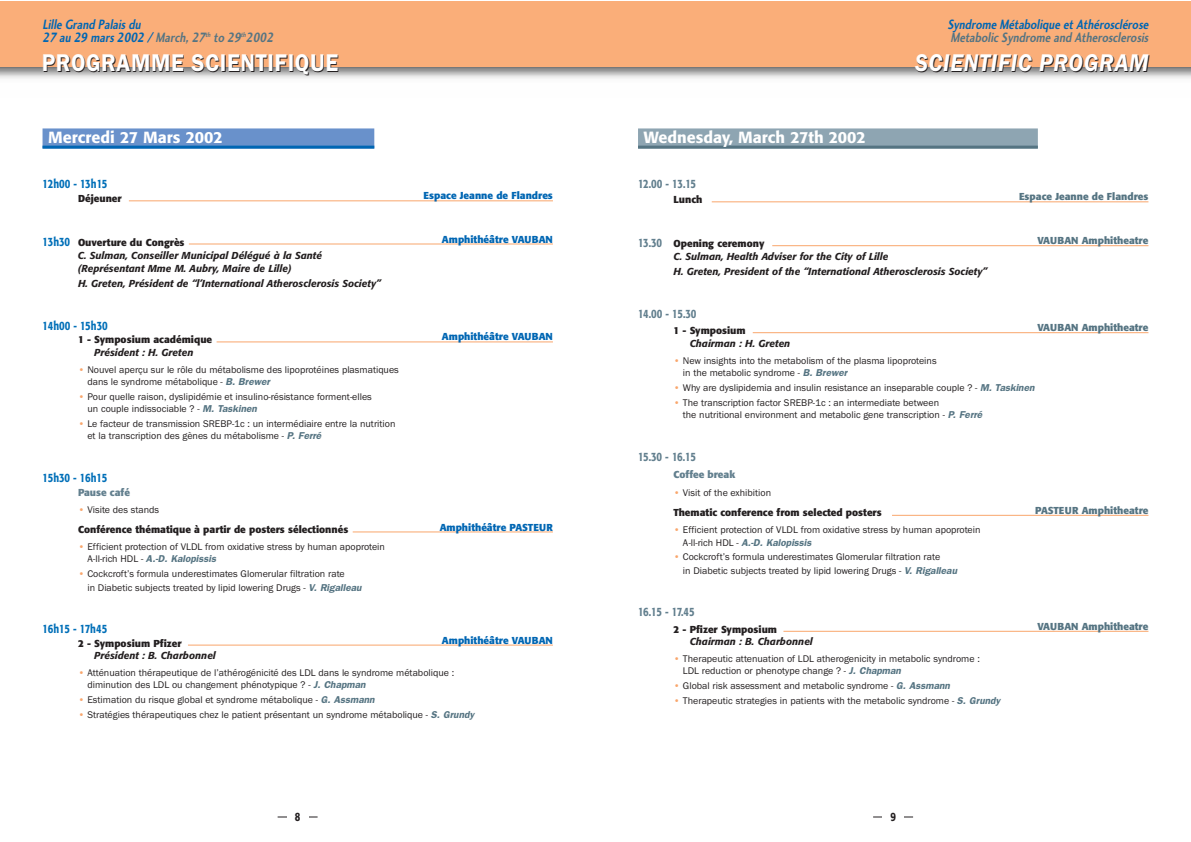
<style>
.page{position:relative;width:1191px;height:842px;background:#fff}
.page>*{position:absolute;margin:0;border:0;box-sizing:border-box;transform-origin:0 0}
.t1{font:600 25px "Franklin Gothic Itc T";letter-spacing:.03em;color:#231f20;scale:.9 1}
.t2{font:italic 600 25px "Franklin Gothic Itc T";letter-spacing:.03em;color:#231f20;scale:.9 1}
.t3{font:500 16px "Formata";color:#fff}
.t4{font:italic 14px/13px "Charlotte Sans Bold Plain";color:#0066b3;scale:.8 1}
.t5{font:italic 14px "Charlotte Sans Bold Plain";color:#557482;scale:.8 1}
.t6{font:500 12px "Formata";color:#006fb8;scale:.8 1}
.t7{font:500 12px "Formata";letter-spacing:-.04em;color:#627f8e;scale:.8 1}
.t8{font:500 12px "Formata";color:#231f20;scale:.8 1}
.t9{font:10px/12.2px "Franklin Gothic Itc T";color:#231f20}
.t10{font:italic 500 10px/13.5px "Formata";color:#231f20}
.t11{font:700 10px "Formata";color:#231f20}
.t12{font:700 10px "Formata";color:#0066b3}
.t13{font:700 10px "Formata";color:#557482}
.t14{font:italic 600 10px "Franklin Gothic";color:#557482}
.t15{font:700 10px "Formata";color:#627f8e}
.s1{color:#557482}
.s2{font-style:normal;font-size:12px;color:#006fb8}
.s3{font-weight:700;font-style:normal}
.s4{color:#f9a66c}
.s5{font-family:"Franklin Gothic";font-weight:600;font-style:italic;color:#557482}
.s6{font-family:"Franklin Gothic Itc T";font-weight:400;font-style:normal;color:#231f20}
.s7{font-style:normal;font-size:12px;color:#627f8e}
</style>
<div class="page">
<hr style="left:278px;top:817px;width:39px;height:1px;background:#231f20">
<div style="left:287px;top:809px;width:21px;height:16px;background:#fff"></div>
<hr style="left:873px;top:817px;width:40px;height:1px;background:#231f20">
<div style="left:882px;top:809px;width:22px;height:16px;background:#fff"></div>
<div style="left:0;top:1px;width:1190px;height:65px;background:#faae79"></div>
<div style="left:43px;top:128px;width:331px;height:20px;background:#6991cb"></div>
<hr style="left:43px;top:146px;width:331px;height:3px;background:#0066b3">
<hr style="left:189px;top:244px;width:364px;height:1px;background:#f9a66c">
<hr style="left:188px;top:645px;width:365px;height:1px;background:#f9a66c">
<hr style="left:353px;top:532px;width:200px;height:1px;background:#f9a66c">
<div style="left:638px;top:128px;width:399px;height:20px;background:#8ea5b2"></div>
<hr style="left:638px;top:146px;width:399px;height:3px;background:#557482">
<hr style="left:752px;top:332px;width:396px;height:1px;background:#f9a66c">
<hr style="left:783px;top:631px;width:365px;height:1px;background:#f9a66c">
<hr style="left:892px;top:515px;width:256px;height:1px;background:#f9a66c">
<hr style="left:217px;top:342px;width:336px;height:1px;background:#f9a66c">
<hr style="left:129px;top:201px;width:424px;height:1px;background:#f9a66c">
<hr style="left:711px;top:202px;width:437px;height:1px;background:#f9a66c">
<hr style="left:772px;top:245px;width:376px;height:1px;background:#f9a66c">
<h3 class="t4" style="left:43px;top:18px;width:292px">Lille Grand Palais du<br>27 au 29 mars 2002 / <span class="s1">March, 27</span><sup>th</sup> <span class="s1">to 29</span><sup>th</sup><span class="s1">2002</span></h3>
<h3 class="t4" style="left:947px;top:18px;width:255px">Syndrome Métabolique et Athérosclérose</h3>
<h3 class="t5" style="left:950px;top:29px;width:251px">Metabolic Syndrome and Atherosclerosis</h3>
<h1 class="t1" style="left:43px;top:55px;width:331px">PROGRAMME SCIENTIFIQUE</h1>
<h1 class="t2" style="left:916px;top:55px;width:261px">SCIENTIFIC PROGRAM</h1>
<h2 class="t3" style="left:48px;top:130px;width:176px">Mercredi 27 Mars 2002</h2>
<p class="t6" style="left:43px;top:178px;width:83px">12h00 - 13h15</p>
<p class="t11" style="left:78px;top:194px;width:45px">Déjeuner</p>
<p class="t10" style="left:78px;top:236px;width:246px;text-indent:-35px"><span class="s2">13h30</span> <span class="s3">Ouverture du Congrès<br></span>C. Sulman, Conseiller Municipal Délégué à la Santé</p>
<p class="t10" style="left:78px;top:262px;width:304px;line-height:15.4px">(Représentant Mme M. Aubry, Maire de Lille)<br>H. Greten, Président de “l’International Atherosclerosis Society”</p>
<p class="t6" style="left:43px;top:320px;width:83px">14h00 - 15h30</p>
<p class="t11" style="left:78px;top:335px;width:136px">1 - Symposium académique</p>
<p class="t10" style="left:94px;top:346px;width:101px">Président : H. Greten</p>
<p class="t9" style="left:87px;top:364px;width:313px;text-indent:-9px"><span class="s4">•</span> Nouvel aperçu sur le rôle du métabolisme des lipoprotéines plasmatiques dans le syndrome métabolique - <span class="s5">B. Brewer</span></p>
<p class="t9" style="left:87px;top:391px;width:286px;text-indent:-9px"><span class="s4">•</span> Pour quelle raison, dyslipidémie et insulino-résistance forment-elles un couple indissociable ? - <span class="s5">M. Taskinen</span></p>
<p class="t9" style="left:87px;top:418px;width:309px;text-indent:-9px"><span class="s4">•</span> Le facteur de transmission SREBP-1c : un intermédiaire entre la nutrition et la transcription des gènes du métabolisme - <span class="s5">P. Ferré</span></p>
<p class="t6" style="left:43px;top:473px;width:82px">15h30 - 16h15</p>
<p class="t15" style="left:78px;top:488px;width:53px">Pause café</p>
<p class="t9" style="left:78px;top:504px;width:83px"><span class="s4">•</span> Visite des stands</p>
<p class="t11" style="left:78px;top:525px;width:272px">Conférence thématique à partir de posters sélectionnés</p>
<p class="t9" style="left:78px;top:542px;width:308px"><span class="s4">•</span> Efficient protection of VLDL from oxidative stress by human apoprotein</p>
<p class="t14" style="left:87px;top:556px;width:132px"><span class="s6">A - l l - r i c h H D L -</span> A.-D. Kalopissis</p>
<p class="t9" style="left:87px;top:568px;width:277px;line-height:13.3px;text-indent:-9px"><span class="s4">•</span> Cockcroft’s formula underestimates Glomerular filtration rate<br>in Diabetic subjects treated by lipid lowering Drugs - <span class="s5">V. Rigalleau</span></p>
<p class="t6" style="left:43px;top:624px;width:82px">16h15 - 17h45</p>
<p class="t11" style="left:78px;top:639px;width:105px">2 - Symposium Pfizer</p>
<p class="t10" style="left:94px;top:650px;width:123px">Président : B. Charbonnel</p>
<p class="t9" style="left:87px;top:668px;width:368px;text-indent:-9px"><span class="s4">•</span> Atténuation thérapeutique de l’athérogénicité des LDL dans le syndrome métabolique : diminution des LDL ou changement phénotypique ? - <span class="s5">J. Chapman</span></p>
<p class="t9" style="left:78px;top:695px;width:300px"><span class="s4">•</span> Estimation du risque global et syndrome métabolique - <span class="s5">G. Assmann</span></p>
<p class="t9" style="left:78px;top:710px;width:399px"><span class="s4">•</span> Stratégies thérapeutiques chez le patient présentant un syndrome métabolique - <span class="s5">S. Grundy</span></p>
<h2 class="t3" style="left:643px;top:130px;width:224px">Wednesday, March 27th 2002</h2>
<p class="t7" style="left:638px;top:178px;width:74px">12.00 - 13.15</p>
<p class="t11" style="left:673px;top:195px;width:30px">Lunch</p>
<p class="t10" style="left:673px;top:237px;width:216px;text-indent:-35px"><span class="s7">13.30</span> <span class="s3">Opening ceremony<br></span>C. Sulman, Health Adviser for the City of Lille</p>
<p class="t10" style="left:673px;top:266px;width:315px">H. Greten, President of the “International Atherosclerosis Society”</p>
<p class="t7" style="left:638px;top:308px;width:74px">14.00 - 15.30</p>
<p class="t11" style="left:673px;top:326px;width:74px">1 - Symposium</p>
<p class="t10" style="left:689px;top:337px;width:102px">Chairman : H. Greten</p>
<p class="t9" style="left:683px;top:355px;width:255px;text-indent:-9px"><span class="s4">•</span> New insights into the metabolism of the plasma lipoproteins in the metabolic syndrome - <span class="s5">B. Brewer</span></p>
<p class="t9" style="left:673px;top:382px;width:364px"><span class="s4">•</span> Why are dyslipidemia and insulin resistance an inseparable couple ? - <span class="s5">M. Taskinen</span></p>
<p class="t9" style="left:683px;top:397px;width:302px;text-indent:-9px"><span class="s4">•</span> The transcription factor SREBP-1c : an intermediate between<br>the nutritional environment and metabolic gene transcription - <span class="s5">P. Ferré</span></p>
<p class="t7" style="left:638px;top:452px;width:74px">15.30 - 16.15</p>
<p class="t15" style="left:673px;top:470px;width:63px">Coffee break</p>
<p class="t9" style="left:673px;top:487px;width:99px"><span class="s4">•</span> Visit of the exhibition</p>
<p class="t11" style="left:673px;top:508px;width:210px">Thematic conference from selected posters</p>
<p class="t9" style="left:673px;top:525px;width:308px"><span class="s4">•</span> Efficient protection of VLDL from oxidative stress by human apoprotein</p>
<p class="t14" style="left:683px;top:539px;width:132px"><span class="s6">A - l l - r i c h H D L -</span> A.-D. Kalopissis</p>
<p class="t9" style="left:683px;top:551px;width:277px;line-height:13.3px;text-indent:-9px"><span class="s4">•</span> Cockcroft’s formula underestimates Glomerular filtration rate<br>in Diabetic subjects treated by lipid lowering Drugs - <span class="s5">V. Rigalleau</span></p>
<p class="t7" style="left:638px;top:607px;width:72px">16.15 - 17.45</p>
<p class="t11" style="left:673px;top:625px;width:105px">2 - Pfizer Symposium</p>
<p class="t10" style="left:689px;top:636px;width:125px">Chairman : B. Charbonnel</p>
<p class="t9" style="left:683px;top:654px;width:298px;text-indent:-9px"><span class="s4">•</span> Therapeutic attenuation of LDL atherogenicity in metabolic syndrome :<br>LDL reduction or phenotype change ? - <span class="s5">J. Chapman</span></p>
<p class="t9" style="left:673px;top:681px;width:279px"><span class="s4">•</span> Global risk assessment and metabolic syndrome - <span class="s5">G. Assmann</span></p>
<p class="t9" style="left:673px;top:696px;width:330px"><span class="s4">•</span> Therapeutic strategies in patients with the metabolic syndrome - <span class="s5">S. Grundy</span></p>
<p class="t12" style="left:423px;top:191px;width:131px">Espace Jeanne de Flandres</p>
<p class="t13" style="left:1019px;top:192px;width:131px">Espace Jeanne de Flandres</p>
<p class="t12" style="left:442px;top:235px;width:112px">Amphithéâtre VAUBAN</p>
<p class="t13" style="left:1037px;top:236px;width:112px">VAUBAN Amphitheatre</p>
<p class="t13" style="left:1037px;top:323px;width:112px">VAUBAN Amphitheatre</p>
<p class="t12" style="left:442px;top:332px;width:112px">Amphithéâtre VAUBAN</p>
<p class="t13" style="left:1035px;top:506px;width:115px">PASTEUR Amphitheatre</p>
<p class="t12" style="left:440px;top:522px;width:115px">Amphithéâtre PASTEUR</p>
<p class="t13" style="left:1037px;top:622px;width:112px">VAUBAN Amphitheatre</p>
<p class="t12" style="left:442px;top:636px;width:112px">Amphithéâtre VAUBAN</p>
<p class="t8" style="left:295px;top:811px;width:8px">8</p>
<p class="t8" style="left:890px;top:811px;width:8px">9</p>
</div>
